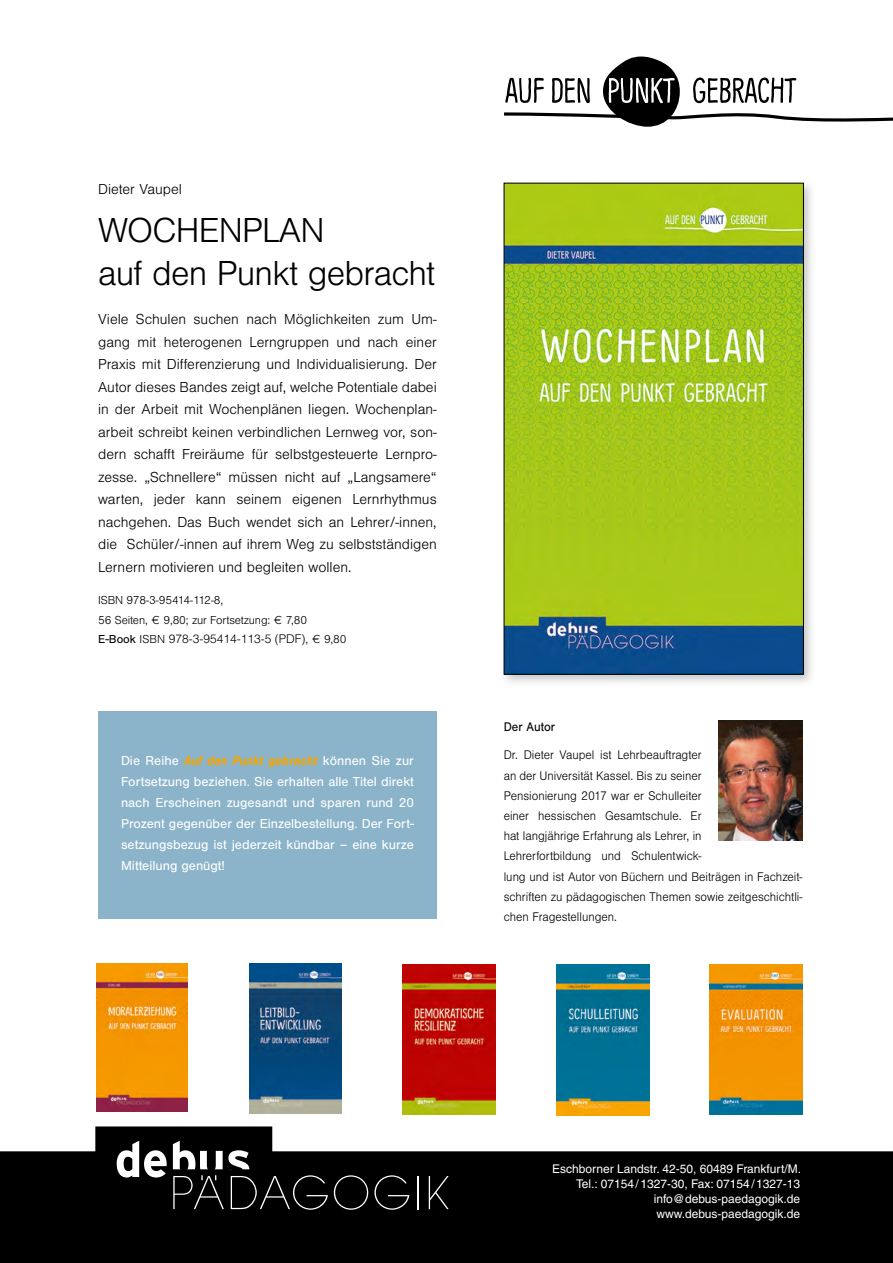
<style>
.page{position:relative;width:893px;height:1263px;background:#fff}
.page>*{position:absolute;margin:0;border:0;box-sizing:border-box;transform-origin:0 0}
.t1{font:300 36px/43.2px "Sans";letter-spacing:-.02em;color:#000}
.t2{font:300 15px/22.5px "Sans";color:#000;text-align:justify}
.t3{font:13.5px/21px "Sans";color:#fff;text-align:justify}
.t4{font:300 12.9px/20.2px "Sans";color:#000;scale:.95 1}
.t5{font:12.9px "Sans";color:#000;scale:.95 1}
.t6{font:12px/15px "Helvetica";color:#fff;text-align:right}
.t7{font:300 12px/19.5px "Sans";letter-spacing:-.01em;color:#000}
.t8{font:300 12px "Helvetica";color:#000}
.s1{font-family:"Sans";font-weight:400}
.s2{font-family:"Sans"}
.s3{font-weight:700;font-style:italic;color:#f5a500}
</style>
<div class="page">
<hr style="left:0;top:37px;width:1px;height:36px;background:#f7e4d0">
<div style="left:98px;top:711px;width:339px;height:208px;background:#8bb3c9"></div>
<svg style="left:0;top:1126px;width:893px;height:137px;fill:#000"></svg>
<svg style="left:334px;top:1175px;width:34px;height:35px"></svg>
<svg style="left:374px;top:1175px;width:35px;height:35px"></svg>
<hr style="left:417px;top:1176px;width:2px;height:33px;background:#fff">
<svg style="left:429px;top:1176px;width:20px;height:33px"></svg>
<svg style="left:117px;top:1141px;width:50px;height:36px"></svg>
<svg style="left:173px;top:1141px;width:155px;height:69px;background:#303030"></svg>
<svg style="left:504px;top:57px;width:389px;height:70px"></svg>
<img style="left:503px;top:182px;width:308px;height:501px">
<img style="left:506px;top:185px;width:296px;height:487px">
<div style="left:504px;top:183px;width:300px;height:491px;border:1px solid #000"></div>
<img style="left:719px;top:721px;width:83px;height:119px">
<img style="left:97px;top:963px;width:90px;height:149px">
<img style="left:250px;top:964px;width:91px;height:149px">
<img style="left:403px;top:964px;width:92px;height:150px">
<img style="left:556px;top:964px;width:93px;height:151px">
<img style="left:710px;top:964px;width:92px;height:150px">
<p class="t2" style="left:98px;top:178px;width:85px">Dieter Vaupel</p>
<h1 class="t1" style="left:98px;top:209px;width:339px">WOCHENPLAN<br>auf den Punkt gebracht</h1>
<p class="t2" style="left:98px;top:309px;width:340px">Viele Schulen suchen nach Möglichkeiten zum Um&shy;gang mit heterogenen Lerngruppen und nach einer Praxis mit Differenzierung und Individualisierung. Der Autor dieses Bandes zeigt auf, welche Potentiale dabei in der Arbeit mit Wochenplänen liegen. Wochenplan&shy;arbeit schreibt keinen verbindlichen Lernweg vor, son&shy;dern schafft Freiräume für selbstgesteuerte Lernpro&shy;zesse. „Schnellere“ müssen nicht auf „Langsamere“ warten, jeder kann seinem eigenen Lernrhythmus nachgehen. Das Buch wendet sich an Lehrer/-innen, die Schüler/-innen auf ihrem Weg zu selbstständigen Lernern motivieren und begleiten wollen.</p>
<p class="t7" style="left:98px;top:591px;width:210px">ISBN 978-3-95414-112-8,<br>56 Seiten, ¤ 9,80; zur Fortsetzung: ¤ 7,80</p>
<p class="t8" style="left:98px;top:631px;width:250px"><span class="s1">E-Book</span> <span class="s2">ISBN</span> 978-3-95414-113-5 (PDF)<span class="s2">, ¤ 9,80</span></p>
<p class="t3" style="left:121px;top:751px;width:294px">Die Reihe <span class="s3">Auf den Punkt gebracht</span> können Sie zur Fortsetzung beziehen. Sie erhalten alle Titel direkt nach Erscheinen zugesandt und sparen rund 20<br>Prozent gegenüber der Einzelbestellung. Der Fort&shy;setzungsbezug ist jederzeit kündbar – eine kurze Mitteilung genügt!</p>
<p class="t5" style="left:504px;top:720px;width:56px">Der Autor</p>
<p class="t4" style="left:504px;top:745px;width:316px">Dr. Dieter Vaupel ist Lehrbeauftragter<br>an der Universität Kassel. Bis zu seiner<br>Pensionierung 2017 war er Schulleiter<br>einer hessischen Gesamt schule. Er<br>hat langjährige Erfahrung als Lehrer, in<br>Lehrerfortbildung und Schulentwick-<br>lung und ist Autor von Büchern und Beiträgen in Fachzeit&shy;schriften zu pädagogischen Themen sowie zeitgeschichtli&shy;chen Fragestellungen.</p>
<p class="t6" style="left:552px;top:1162px;width:250px">Eschborner Landstr. 42-50, 60489 Frankfurt/M.<br>Tel.: 07154 / 1327-30, Fax: 07154 / 1327-13 info@debus-paedagogik.de www.debus-paedagogik.de</p>
</div>
